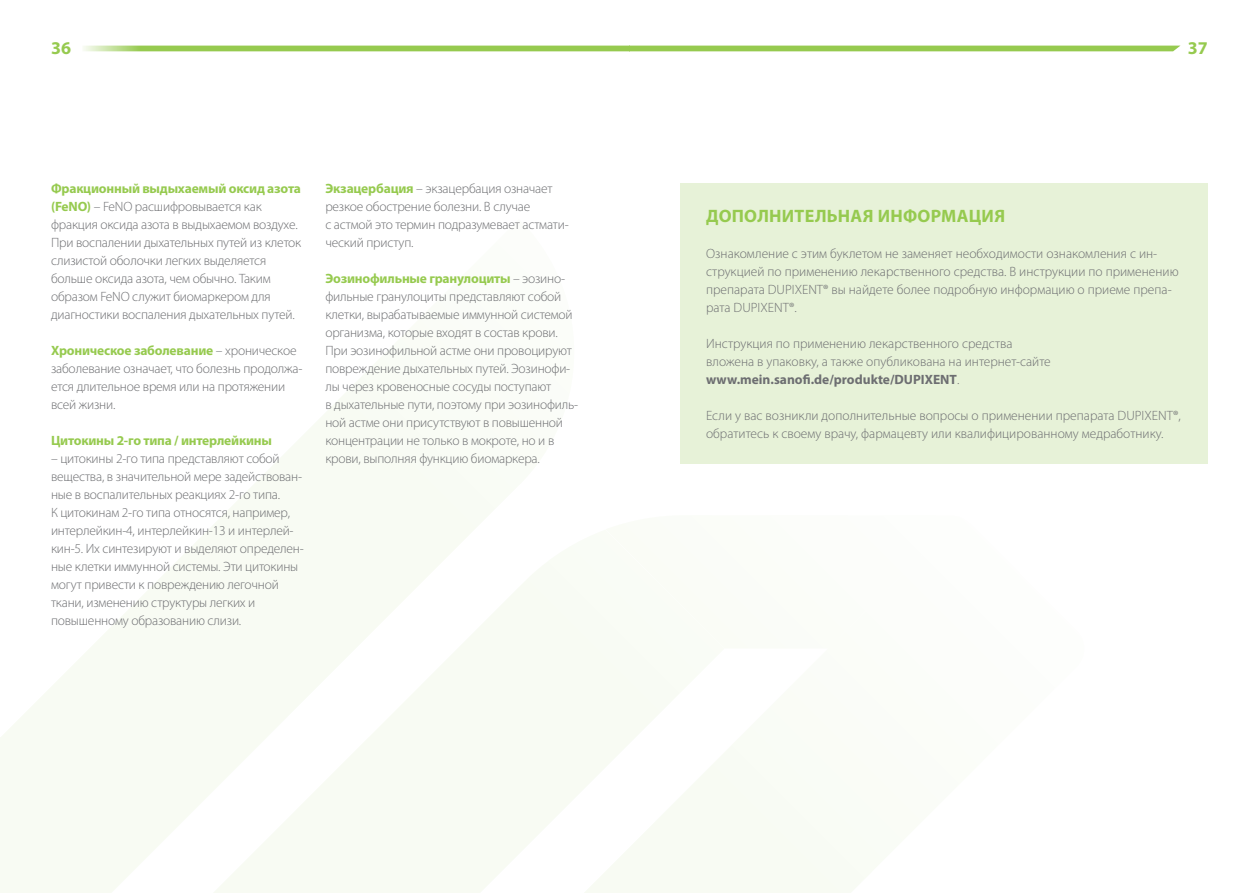
<style>
.page{position:relative;width:1259px;height:893px;background:#fff}
.page>*{position:absolute;margin:0;border:0;box-sizing:border-box;transform-origin:0 0}
.t1{font:700 18px "Myriad Pro";letter-spacing:.015em;color:#96ca4f}
.t2{font:300 13.5px/18px "Myriad Pro";letter-spacing:-.015em;color:#6d6e71}
.t3{font:700 13.5px "Myriad Pro";letter-spacing:-.015em;color:#96ca4f}
.s1{font-weight:700;color:#96ca4f}
.s2{font-weight:700}
</style>
<div class="page">
<svg style="left:0;top:376px;width:1084px;height:517px"></svg>
<div style="left:680px;top:183px;width:528px;height:280px;background:#e7f2d8"></div>
<div style="left:83px;top:46px;width:1097px;height:5px;background:#96ca4f"></div>
<h1 class="t1" style="left:51px;top:36px;width:21px">36</h1>
<h1 class="t1" style="left:1188px;top:36px;width:21px">37</h1>
<p class="t2" style="left:51px;top:179px;width:252px"><span class="s1">Фракционный выдыхаемый оксид азота (FeNO)</span> – FeNO расшифровывается как фракция оксида азота в выдыхаемом воздухе.<br>При воспалении дыхательных путей из клеток слизистой оболочки легких выделяется больше оксида азота, чем обычно. Таким образом FeNO служит биомаркером для диагностики воспаления дыхательных путей.</p>
<p class="t2" style="left:51px;top:341px;width:253px"><span class="s1">Хроническое заболевание</span> – хроническое заболевание означает, что болезнь продолжа&shy;ется длительное время или на протяжении всей жизни.</p>
<p class="t3" style="left:51px;top:432px;width:222px">Цитокины 2-го типа / интерлейкины</p>
<p class="t2" style="left:51px;top:449px;width:254px">– цитокины 2-го типа представляют собой вещества, в значительной мере задействован&shy;ные в воспалительных реакциях 2-го типа.<br>К цитокинам 2-го типа относятся, например, интерлейкин-4, интерлейкин-13 и интерлей&shy;кин-5. Их синтезируют и выделяют определен&shy;ные клетки иммунной системы. Эти цитокины могут привести к повреждению легочной ткани, изменению структуры легких и повышенному образованию слизи.</p>
<p class="t2" style="left:325px;top:179px;width:245px"><span class="s1">Экзацербация</span> – экзацербация означает резкое обострение болезни. В случае<br>с астмой это термин подразумевает астмати&shy;ческий приступ.</p>
<p class="t2" style="left:325px;top:269px;width:254px"><span class="s1">Эозинофильные гранулоциты</span> – эозино&shy;фильные гранулоциты представляют собой клетки, вырабатываемые иммунной системой организма, которые входят в состав крови.<br>При эозинофильной астме они провоцируют повреждение дыхательных путей. Эозинофи&shy;лы через кровеносные сосуды поступают<br>в дыхательные пути, поэтому при эозинофиль&shy;ной астме они присутствуют в повышенной концентрации не только в мокроте, но и в крови, выполняя функцию биомаркера.</p>
<h1 class="t1" style="left:706px;top:204px;width:300px">ДОПОЛНИТЕЛЬНАЯ ИНФОРМАЦИЯ</h1>
<p class="t2" style="left:706px;top:244px;width:474px">Ознакомление с этим буклетом не заменяет необходимости ознакомления с ин&shy;струкцией по применению лекарственного средства. В инструкции по применению препарата DUPIXENT® вы найдете более подробную информацию о приеме препа&shy;рата DUPIXENT®.</p>
<p class="t2" style="left:706px;top:334px;width:346px">Инструкция по применению лекарственного средства вложена в упаковку, а также опубликована на интернет-сайте <span class="s2">www.mein.sanofi.de/produkte/DUPIXENT</span>.</p>
<p class="t2" style="left:706px;top:406px;width:476px">Если у вас возникли дополнительные вопросы о применении препарата DUPIXENT®, обратитесь к своему врачу, фармацевту или квалифицированному медработнику.</p>
</div>
